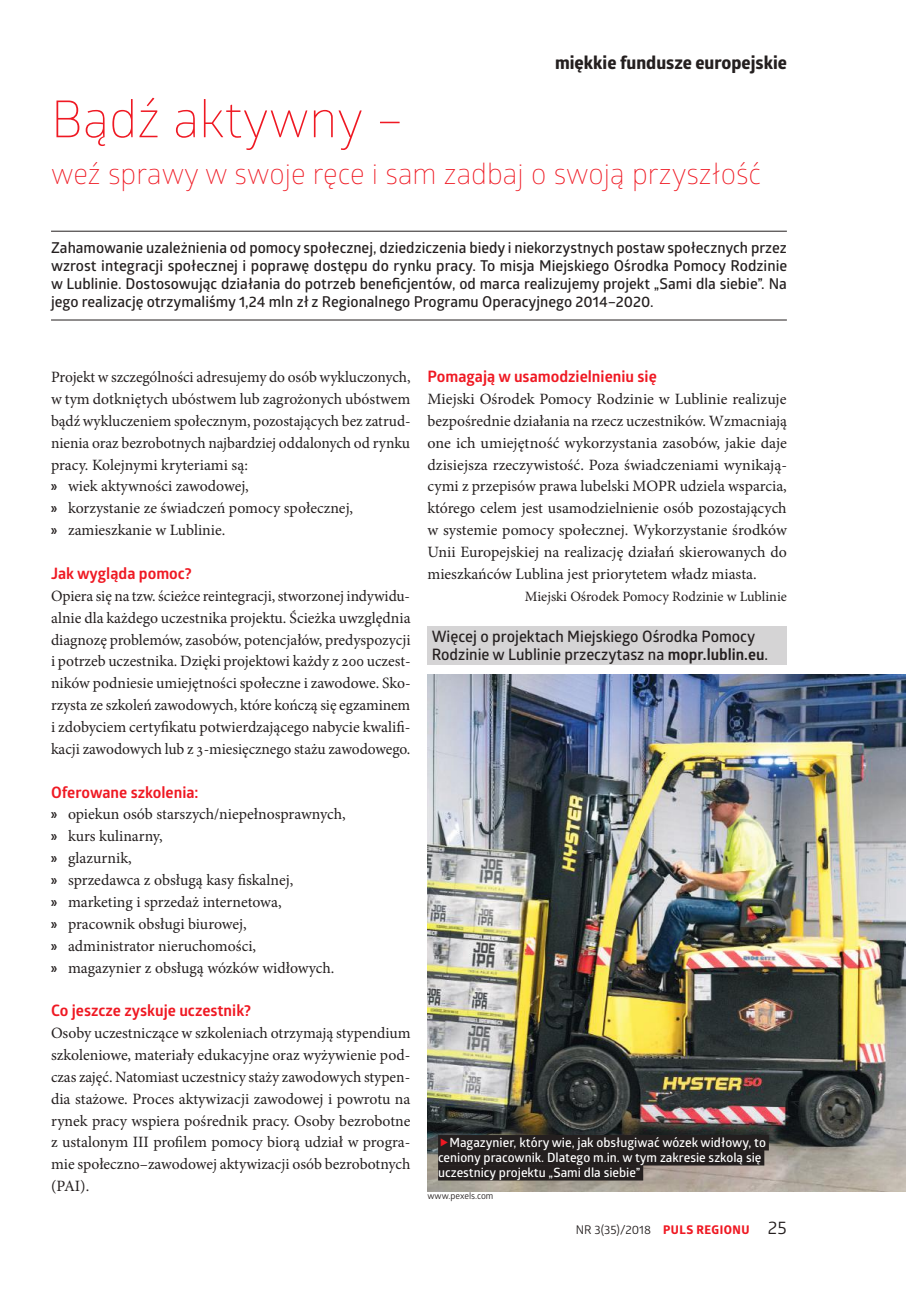
<style>
.page{position:relative;width:906px;height:1289px;background:#fff}
.page>*{position:absolute;margin:0;border:0;box-sizing:border-box;transform-origin:0 0}
.t1{font:300 51px "Glober";color:#ef1923}
.t2{font:300 28.5px "Glober";color:#ef1923}
.t3{font:700 18px "Globerx";color:#241f1f}
.t4{font:15.75px/21.9px "Minion Pro";color:#241f1f;text-align:justify}
.t5{font:700 15.75px "Glober";color:#ef1923}
.t6{font:600 15.75px/18px "Glober";color:#241f1f}
.t7{font:600 15px/18px "Glober";color:#241f1f;text-align:justify}
.t8{font:14.25px "Minion Pro";color:#241f1f}
.t9{font:600 12.75px/15px "Glober";color:#fff}
.t10{font:12px "Glober";color:#241f1f}
.t11{font:9px "Glober";color:#241f1f}
.s1{font-family:"Myriad Pro";font-weight:700;font-stretch:condensed}
.s2{font-weight:700}
.s3{font-family:"Globerx";font-weight:700;color:#ef1923}
.s4{font-size:18px}
</style>
<div class="page">
<hr style="left:51px;top:231px;width:736px;height:1px;background:#241f1f">
<hr style="left:51px;top:319px;width:736px;height:1px;background:#241f1f">
<img style="left:427px;top:674px;width:479px;height:517px">
<div style="left:438px;top:1134px;width:331px;height:16px;background:#241f1f"></div>
<div style="left:438px;top:1149px;width:326px;height:16px;background:#241f1f"></div>
<div style="left:438px;top:1164px;width:205px;height:16px;background:#241f1f"></div>
<div style="left:427px;top:626px;width:360px;height:38px;background:#d5d4d5"></div>
<p class="t3" style="left:555px;top:49px;width:233px">miękkie fundusze europejskie</p>
<h1 class="t1" style="left:51px;top:84px;width:355px">Bądź aktywny –</h1>
<h2 class="t2" style="left:51px;top:154px;width:712px">weź sprawy w swoje ręce i sam zadbaj o swoją przyszłość</h2>
<p class="t7" style="left:51px;top:238px;width:737px">Zahamowanie uzależnienia od pomocy społecznej, dziedziczenia biedy i niekorzystnych postaw społecznych przez wzrost integracji społecznej i poprawę dostępu do rynku pracy. To misja Miejskiego Ośrodka Pomocy Rodzinie w Lublinie. Dostosowując działania do potrzeb beneficjentów, od marca realizujemy projekt „Sami dla siebie”. Na jego realizację otrzymaliśmy 1,24 mln zł z Regionalnego Programu Operacyjnego 2014–2020.</p>
<p class="t4" style="left:51px;top:366px;width:361px;text-align:left">Projekt w szczególności adresujemy do osób wykluczonych, w tym dotkniętych ubóstwem lub zagrożonych ubóstwem bądź wykluczeniem społecznym, pozostających bez zatrud&shy;nienia oraz bezrobotnych najbardziej oddalonych od rynku pracy. Kolejnymi kryteriami są:<br><span class="s1">»</span> wiek aktywności zawodowej,<br><span class="s1">»</span> korzystanie ze świadczeń pomocy społecznej,<br><span class="s1">»</span> zamieszkanie w Lublinie.</p>
<p class="t5" style="left:51px;top:562px;width:142px">Jak wygląda pomoc?</p>
<p class="t4" style="left:51px;top:585px;width:361px">Opiera się na tzw. ścieżce reintegracji, stworzonej indywidu&shy;alnie dla każdego uczestnika projektu. Ścieżka uwzględnia diagnozę problemów, zasobów, potencjałów, predyspozycji i potrzeb uczestnika. Dzięki projektowi każdy z 200 uczest&shy;ników podniesie umiejętności społeczne i zawodowe. Sko&shy;rzysta ze szkoleń zawodowych, które kończą się egzaminem i zdobyciem certyfikatu potwierdzającego nabycie kwalifi&shy;kacji zawodowych lub z 3-miesięcznego stażu zawodowego.</p>
<p class="t5" style="left:51px;top:781px;width:149px">Oferowane szkolenia:</p>
<p class="t4" style="left:51px;top:803px;width:296px;text-align:left"><span class="s1">»</span> opiekun osób starszych/niepełnosprawnych, <span class="s1">»</span> kurs kulinarny,<br><span class="s1">»</span> glazurnik,<br><span class="s1">»</span> sprzedawca z obsługą kasy fiskalnej,<br><span class="s1">»</span> marketing i sprzedaż internetowa,<br><span class="s1">»</span> pracownik obsługi biurowej,<br><span class="s1">»</span> administrator nieruchomości,<br><span class="s1">»</span> magazynier z obsługą wózków widłowych.</p>
<p class="t5" style="left:51px;top:999px;width:202px">Co jeszcze zyskuje uczestnik?</p>
<p class="t4" style="left:51px;top:1022px;width:361px">Osoby uczestniczące w szkoleniach otrzymają stypendium szkoleniowe, materiały edukacyjne oraz wyżywienie pod&shy;czas zajęć. Natomiast uczestnicy staży zawodowych stypen&shy;dia stażowe. Proces aktywizacji zawodowej i powrotu na rynek pracy wspiera pośrednik pracy. Osoby bezrobotne z ustalonym III profilem pomocy biorą udział w progra&shy;mie społeczno–zawodowej aktywizacji osób bezrobotnych (PAI).</p>
<p class="t5" style="left:427px;top:365px;width:231px">Pomagają w usamodzielnieniu się</p>
<p class="t4" style="left:427px;top:388px;width:361px">Miejski Ośrodek Pomocy Rodzinie w Lublinie realizuje bezpośrednie działania na rzecz uczestników. Wzmacniają one ich umiejętność wykorzystania zasobów, jakie daje dzisiejsza rzeczywistość. Poza świadczeniami wynikają&shy;cymi z przepisów prawa lubelski MOPR udziela wsparcia, którego celem jest usamodzielnienie osób pozostających w systemie pomocy społecznej. Wykorzystanie środków Unii Europejskiej na realizację działań skierowanych do mieszkańców Lublina jest priorytetem władz miasta.</p>
<p class="t8" style="left:525px;top:586px;width:263px">Miejski Ośrodek Pomocy Rodzinie w Lublinie</p>
<p class="t6" style="left:432px;top:627px;width:338px">Więcej o projektach Miejskiego Ośrodka Pomocy<br>Rodzinie w Lublinie przeczytasz na <span class="s2">mopr.lublin.eu</span>.</p>
<p class="t9" style="left:438px;top:1134px;width:329px;text-indent:11px">Magazynier, który wie, jak obsługiwać wózek widłowy, to ceniony pracownik. Dlatego m.in. w tym zakresie szkolą się uczestnicy projektu „Sami dla siebie”</p>
<p class="t11" style="left:427px;top:1189px;width:67px">www.pexels.com</p>
<p class="t10" style="left:576px;top:1220px;width:212px">NR 3(35)/2018 <span class="s3">puls regionu</span> <span class="s4">25</span></p>
</div>
